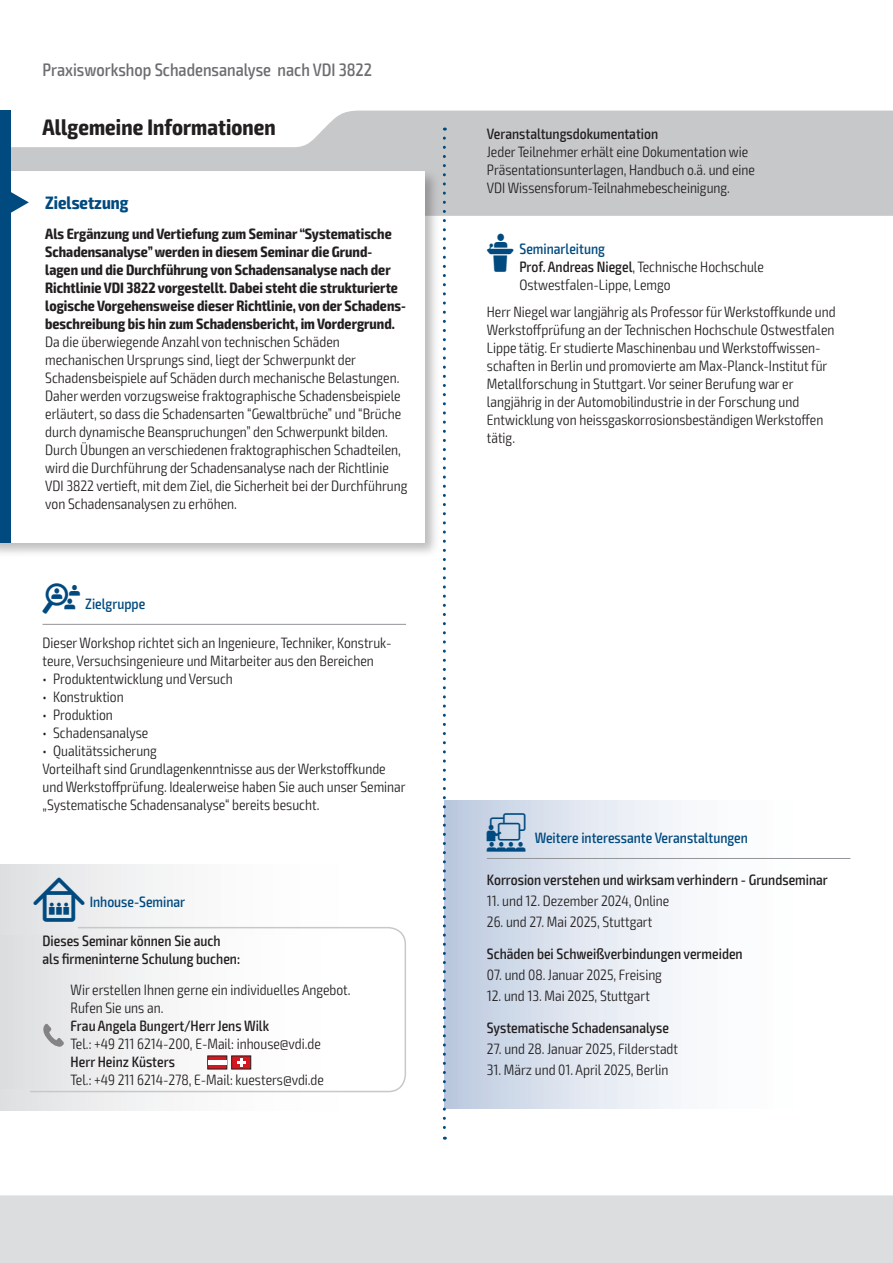
<style>
.page{position:relative;width:893px;height:1263px;background:#fff}
.page>*{position:absolute;margin:0;border:0;box-sizing:border-box;transform-origin:0 0}
.t1{font:700 condensed 22.5px "Exo 2";letter-spacing:.005em;color:#231f20}
.t2{font:500 condensed 18px "Exo 2";color:#6c6d70}
.t3{font:700 condensed 18px "Exo 2";color:#004a7f}
.t4{font:300 condensed 15px/18px "Exo 2";color:#231f20}
.t5{font:700 condensed 15px/18px "Exo 2";color:#231f20}
.t6{font:500 condensed 15px/18px "Exo 2";color:#231f20}
.t7{font:500 condensed 15px "Exo 2";color:#004a7f}
.s1{font-family:"VDI Iconset S4 A Regular";font-weight:400;font-stretch:normal;color:#004a7f}
.s2{font-weight:500;color:#004a7f}
.s3{font-weight:500}
.s4{font-family:"VDI Iconset S4 A Regular";font-weight:400;font-stretch:normal}
.s5{font-family:"VDI Iconset S4 A Regular";font-weight:400;font-stretch:normal;font-size:15.45px}
.s6{font-family:"VDI Iconset S4 A Regular";font-weight:400;font-stretch:normal;font-size:19.5px}
</style>
<div class="page">
<div style="left:0;top:1195px;width:893px;height:68px;background:#dcdddf"></div>
<svg style="left:11px;top:111px;width:881px;height:105px;fill:#c7c8ca"></svg>
<hr style="left:892px;top:111px;width:1px;height:105px;background:#004a7f">
<div style="left:0;top:111px;width:11px;height:63px;background:#004a7f"></div>
<div style="left:0;top:168px;width:440px;height:390px;background:#231f20;opacity:.3"></div>
<div style="left:0;top:171px;width:424px;height:372px;background:#fff"></div>
<div style="left:0;top:171px;width:11px;height:372px;background:#004a7f"></div>
<svg style="left:11px;top:192px;width:18px;height:21px"></svg>
<hr style="left:43px;top:624px;width:363px;height:1px;background:#939598">
<div style="left:444px;top:801px;width:406px;height:307px;background:linear-gradient(to right,#c6d1e4,#fff)"></div>
<hr style="left:487px;top:858px;width:363px;height:1px;background:#939598">
<div style="left:0;top:864px;width:406px;height:247px;background:linear-gradient(to right,#e4e5e7,#fff)"></div>
<svg style="left:29px;top:926px;width:377px;height:167px"></svg>
<div style="left:0;top:936px;width:383px;height:152px;background:linear-gradient(to right,#e2e3e5,#fff)"></div>
<svg style="left:207px;top:1055px;width:44px;height:14px"></svg>
<hr style="left:208px;top:1060px;width:19px;height:4px;background:#fff">
<svg style="left:43px;top:1024px;width:21px;height:23px"></svg>
<svg style="left:443px;top:138px;width:3px;height:1002px"></svg>
<p class="t2" style="left:43px;top:59px;width:331px">Praxisworkshop Schadensanalyse nach VDI 3822</p>
<h1 class="t1" style="left:43px;top:113px;width:235px">Allgemeine Informationen</h1>
<p class="t6" style="left:487px;top:125px;width:173px">Veranstaltungsdokumentation</p>
<p class="t4" style="left:487px;top:143px;width:270px">Jeder Teilnehmer erhält eine Dokumentation wie<br>Präsentationsunterlagen, Handbuch o.ä. und eine<br>VDI Wissensforum-Teilnahmebescheinigung.</p>
<p class="t5" style="left:45px;top:225px;width:362px">Als Ergänzung und Vertiefung zum Seminar “Systematische Schadensanalyse” werden in diesem Seminar die Grund&shy;lagen und die Durchführung von Schadensanalyse nach der Richtlinie VDI 3822 vorgestellt. Dabei steht die strukturierte logische Vorgehensweise dieser Richtlinie, von der Schadens&shy;beschreibung bis hin zum Schadensbericht, im Vordergrund.</p>
<p class="t4" style="left:45px;top:333px;width:364px">Da die überwiegende Anzahl von technischen Schäden mechanischen Ursprungs sind, liegt der Schwerpunkt der Schadensbeispiele auf Schäden durch mechanische Belastungen.<br>Daher werden vorzugsweise fraktographische Schadensbeispiele erläutert, so dass die Schadensarten “Gewaltbrüche” und “Brüche durch dynamische Beanspruchungen” den Schwerpunkt bilden.<br>Durch Übungen an verschiedenen fraktographischen Schadteilen, wird die Durchführung der Schadensanalyse nach der Richtlinie VDI 3822 vertieft, mit dem Ziel, die Sicherheit bei der Durchführung von Schadensanalysen zu erhöhen.</p>
<p class="t3" style="left:45px;top:192px;width:85px">Zielsetzung</p>
<p class="t4" style="left:519px;top:240px;width:246px;text-indent:-33px"><span class="s1">L</span> <span class="s2">Seminarleitung<br></span><span class="s3">Prof. Andreas Niegel</span>, Technische Hochschule<br>Ostwestfalen-Lippe, Lemgo</p>
<p class="t4" style="left:487px;top:303px;width:350px">Herr Niegel war langjährig als Professor für Werkstoffkunde und Werkstoffprüfung an der Technischen Hochschule Ostwestfalen Lippe tätig. Er studierte Maschinenbau und Werkstoffwissen&shy;schaften in Berlin und promovierte am Max-Planck-Institut für Metallforschung in Stuttgart. Vor seiner Berufung war er langjährig in der Automobilindustrie in der Forschung und Entwicklung von heissgaskorrosionsbeständigen Werkstoffen tätig.</p>
<p class="t7" style="left:43px;top:595px;width:104px"><span class="s4">Z</span> Zielgruppe</p>
<p class="t4" style="left:43px;top:634px;width:350px">Dieser Workshop richtet sich an Ingenieure, Techniker, Konstruk&shy;teure, Versuchsingenieure und Mitarbeiter aus den Bereichen</p>
<p class="t4" style="left:43px;top:670px;width:192px">• Produktentwicklung und Versuch</p>
<p class="t4" style="left:43px;top:688px;width:83px">• Konstruktion</p>
<p class="t4" style="left:43px;top:706px;width:72px">• Produktion</p>
<p class="t4" style="left:43px;top:724px;width:107px">• Schadensanalyse</p>
<p class="t4" style="left:43px;top:742px;width:365px">• Qualitätssicherung<br>Vorteilhaft sind Grundlagenkenntnisse aus der Werkstoffkunde und Werkstoffprüfung. Idealerweise haben Sie auch unser Seminar „Systematische Schadensanalyse“ bereits besucht.</p>
<p class="t7" style="left:33px;top:893px;width:153px"><span class="s5">I</span> Inhouse-Seminar</p>
<p class="t6" style="left:43px;top:932px;width:199px">Dieses Seminar können Sie auch als firmeninterne Schulung buchen:</p>
<p class="t4" style="left:71px;top:981px;width:282px">Wir erstellen Ihnen gerne ein individuelles Angebot.<br>Rufen Sie uns an.</p>
<p class="t6" style="left:71px;top:1017px;width:200px">Frau Angela Bungert/Herr Jens Wilk</p>
<p class="t4" style="left:71px;top:1035px;width:252px">Tel.: +49 211 6214-200, E-Mail: inhouse@vdi.de</p>
<p class="t6" style="left:71px;top:1053px;width:106px">Herr Heinz Küsters</p>
<p class="t4" style="left:71px;top:1071px;width:255px">Tel.: +49 211 6214-278, E-Mail: kuesters@vdi.de</p>
<p class="t7" style="left:487px;top:829px;width:263px"><span class="s6">W</span> Weitere interessante Veranstaltungen</p>
<p class="t6" style="left:487px;top:871px;width:342px">Korrosion verstehen und wirksam verhindern - Grundseminar</p>
<p class="t4" style="left:487px;top:892px;width:184px">11. und 12. Dezember 2024, Online</p>
<p class="t4" style="left:487px;top:913px;width:167px">26. und 27. Mai 2025, Stuttgart</p>
<p class="t6" style="left:487px;top:945px;width:257px">Schäden bei Schweißverbindungen vermeiden</p>
<p class="t4" style="left:487px;top:966px;width:177px">07. und 08. Januar 2025, Freising</p>
<p class="t4" style="left:487px;top:987px;width:165px">12. und 13. Mai 2025, Stuttgart</p>
<p class="t6" style="left:487px;top:1018px;width:184px">Systematische Schadensanalyse</p>
<p class="t4" style="left:487px;top:1039px;width:193px">27. und 28. Januar 2025, Filderstadt</p>
<p class="t4" style="left:487px;top:1060px;width:183px">31. März und 01. April 2025, Berlin</p>
</div>
